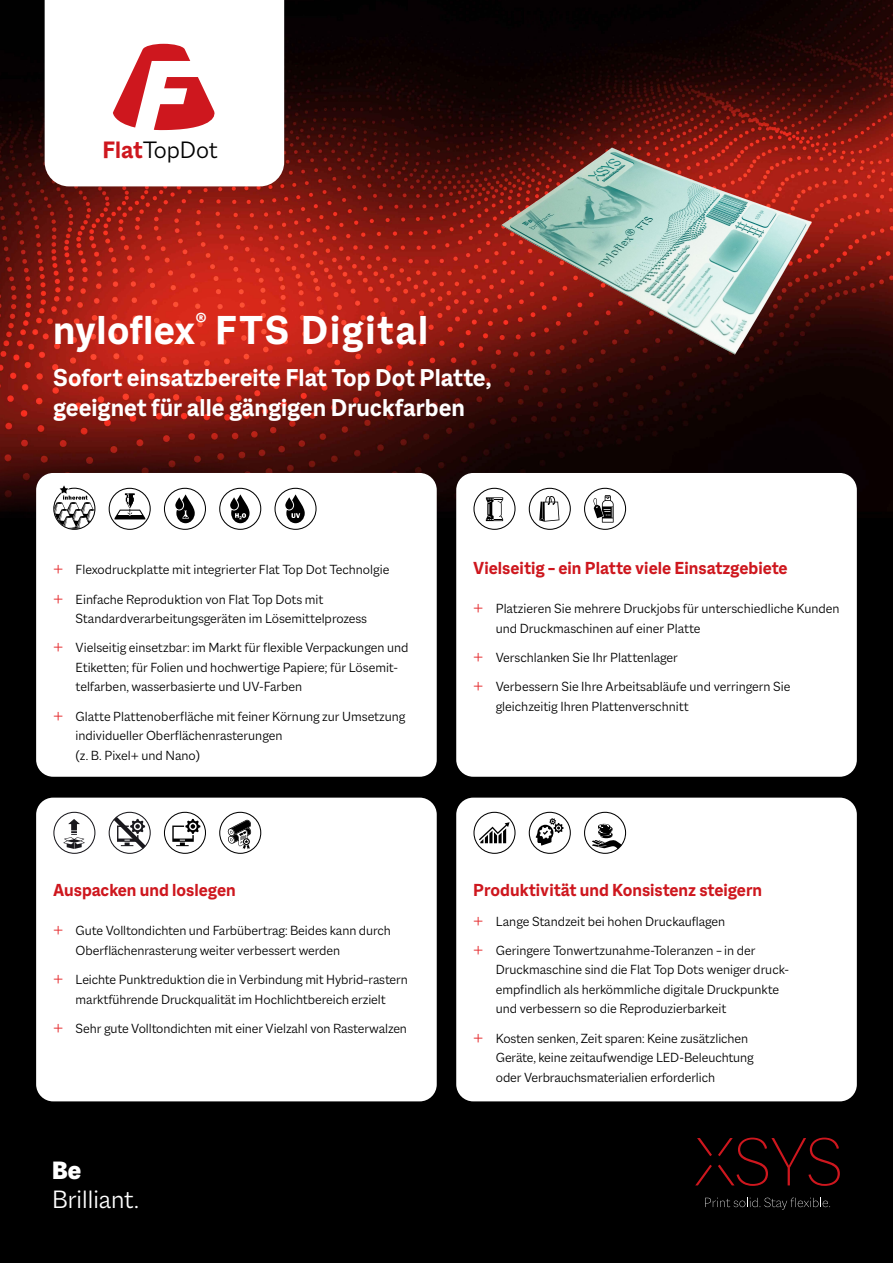
<style>
.page{position:relative;width:893px;height:1263px;background:#000}
.page>*{position:absolute;margin:0;border:0;box-sizing:border-box;transform-origin:0 0}
.t1{font:700 43.5px "Macklin Sans";letter-spacing:.04em;color:#fff}
.t2{font:300 27px "Macklin Sans";color:#fff}
.t3{font:900 27px "Macklin Sans";color:#fff}
.t4{font:700 26.25px/30px "Macklin Sans";color:#fff}
.t5{font:300 25.5px "Macklin Sans";color:#000}
.t6{font:700 18.75px "Macklin Sans";color:#ce171e}
.t7{font:300 14.25px/19.5px "Macklin Sans";color:#000}
.s1{font-weight:700;color:#ce171e}
.s2{font-size:18px;color:#e52d30}
</style>
<div class="page">
<img style="left:0;top:0;width:893px;height:511px">
<svg style="left:45px;top:0;width:239px;height:186px"></svg>
<div style="left:36px;top:798px;width:401px;height:303px;background:#fff;border-radius:17px"></div>
<div style="left:36px;top:473px;width:401px;height:304px;background:#fff;border-radius:17px"></div>
<div style="left:456px;top:473px;width:401px;height:304px;background:#fff;border-radius:17px"></div>
<div style="left:456px;top:798px;width:401px;height:303px;background:#fff;border-radius:17px"></div>
<img style="left:416px;top:125px;width:460px;height:284px">
<svg style="left:53px;top:485px;width:43px;height:45px"></svg>
<svg style="left:584px;top:487px;width:42px;height:43px"></svg>
<svg style="left:108px;top:487px;width:43px;height:43px"></svg>
<svg style="left:164px;top:487px;width:42px;height:43px"></svg>
<svg style="left:473px;top:487px;width:43px;height:43px"></svg>
<svg style="left:528px;top:487px;width:43px;height:43px"></svg>
<svg style="left:584px;top:811px;width:42px;height:43px"></svg>
<svg style="left:53px;top:811px;width:43px;height:43px"></svg>
<svg style="left:473px;top:811px;width:43px;height:43px"></svg>
<svg style="left:528px;top:811px;width:43px;height:43px"></svg>
<svg style="left:164px;top:811px;width:42px;height:43px"></svg>
<svg style="left:108px;top:811px;width:43px;height:43px"></svg>
<svg style="left:219px;top:811px;width:42px;height:43px"></svg>
<svg style="left:219px;top:487px;width:42px;height:43px"></svg>
<svg style="left:274px;top:487px;width:43px;height:43px"></svg>
<svg style="left:705px;top:1198px;width:125px;height:12px"></svg>
<svg style="left:697px;top:1138px;width:15px;height:18px"></svg>
<svg style="left:695px;top:1165px;width:17px;height:20px"></svg>
<svg style="left:718px;top:1137px;width:122px;height:49px"></svg>
<h3 class="t5" style="left:103px;top:136px;width:117px"><span class="s1">Flat</span>TopDot</h3>
<h1 class="t1" style="left:53px;top:304px;width:377px">nyloflex<sup>®</sup> FTS Digital</h1>
<h3 class="t4" style="left:53px;top:363px;width:440px">Sofort einsatzbereite Flat Top Dot Platte, geeignet für alle gängigen Druckfarben</h3>
<p class="t7" style="left:53px;top:555px;width:338px;line-height:29.2px"><span class="s2">+</span> Flexodruckplatte mit integrierter Flat Top Dot Technolgie <span class="s2">+</span> Einfache Reproduktion von Flat Top Dots mit</p>
<p class="t7" style="left:53px;top:604px;width:357px;line-height:29.2px;text-indent:23px">Standardverarbeitungsgeräten im Lösemittelprozess<br><span class="s2">+</span> Vielseitig einsetzbar: im Markt für flexible Verpackungen und</p>
<p class="t7" style="left:76px;top:657px;width:324px">Etiketten; für Folien und hochwertige Papiere; für Lösemit&shy;telfarben, wasserbasierte und UV-Farben</p>
<p class="t7" style="left:76px;top:706px;width:331px;text-indent:-23px"><span class="s2">+</span> Glatte Plattenoberfläche mit feiner Körnung zur Umsetzung individueller Oberflächenrasterungen<br>(z. B. Pixel+ und Nano)</p>
<h3 class="t6" style="left:53px;top:879px;width:184px">Auspacken und loslegen</h3>
<p class="t7" style="left:76px;top:921px;width:317px;text-indent:-23px"><span class="s2">+</span> Gute Volltondichten und Farbübertrag: Beides kann durch<br>Oberflächenrasterung weiter verbessert werden</p>
<p class="t7" style="left:53px;top:969px;width:356px;text-align:center"><span class="s2">+</span> Leichte Punktreduktion die in Verbindung mit Hybrid–rastern marktführende Druckqualität im Hochlichtbereich erzielt</p>
<p class="t7" style="left:53px;top:1018px;width:355px"><span class="s2">+</span> Sehr gute Volltondichten mit einer Vielzahl von Rasterwalzen</p>
<h2 class="t3" style="left:52px;top:1155px;width:31px">Be</h2>
<h2 class="t2" style="left:52px;top:1184px;width:88px">Brilliant.</h2>
<h3 class="t6" style="left:473px;top:557px;width:316px">Vielseitig – ein Platte viele Einsatzgebiete</h3>
<p class="t7" style="left:496px;top:599px;width:345px;text-indent:-23px"><span class="s2">+</span> Platzieren Sie mehrere Druckjobs für unterschiedliche Kunden und Druckmaschinen auf einer Platte</p>
<p class="t7" style="left:473px;top:643px;width:319px;line-height:29.2px"><span class="s2">+</span> Verschlanken Sie Ihr Plattenlager<br><span class="s2">+</span> Verbessern Sie Ihre Arbeitsabläufe und verringern Sie</p>
<p class="t7" style="left:496px;top:696px;width:195px">gleichzeitig Ihren Plattenverschnitt</p>
<h3 class="t6" style="left:473px;top:879px;width:290px">Produktivität und Konsistenz steigern</h3>
<p class="t7" style="left:473px;top:906px;width:284px;line-height:29.2px"><span class="s2">+</span> Lange Standzeit bei hohen Druckauflagen<br><span class="s2">+</span> Geringere Tonwertzunahme-Toleranzen – in der</p>
<p class="t7" style="left:496px;top:960px;width:293px">Druckmaschine sind die Flat Top Dots weniger druck&shy;empfindlich als herkömmliche digitale Druckpunkte und verbessern so die Reproduzierbarkeit</p>
<p class="t7" style="left:496px;top:1028px;width:260px;text-indent:-23px"><span class="s2">+</span> Kosten senken, Zeit sparen: Keine zusätzlichen<br>Geräte, keine zeitaufwendige LED-Beleuchtung oder Verbrauchsmaterialien erforderlich</p>
</div>
